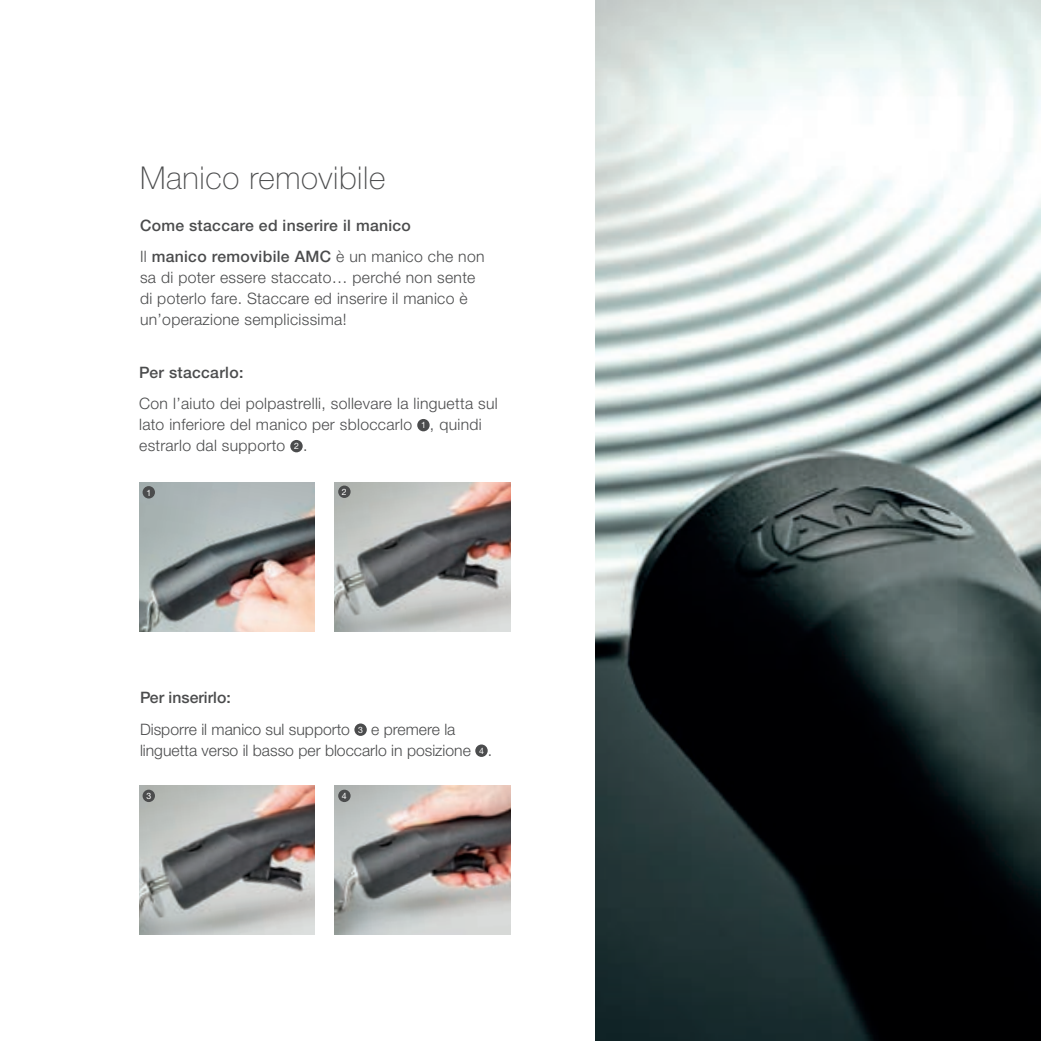
<style>
.page{position:relative;width:1041px;height:1041px;background:#fff}
.page>*{position:absolute;margin:0;border:0;box-sizing:border-box;transform-origin:0 0}
.t1{font:100 31.5px "Helvetica Neue LTW1 G";letter-spacing:.02em;color:#4b4c4d}
.t2{font:300 15.75px/21px "Helvetica Neue LTW1 G";letter-spacing:.02em;color:#4b4c4d}
.t3{font:300 15.75px/31.5px "Helvetica Neue LTW1 G";color:#4b4c4d}
.t4{font:500 15.75px/31.5px "Helvetica Neue LTW1 G";letter-spacing:.02em;color:#4b4c4d}
.t5{font:8.75px "Helvetica Neue LTW1 G";color:#fff}
.s1{font-weight:300}
.s2{font-weight:400;font-size:8.75px;color:#fff}
.s3{font-weight:500}
</style>
<div class="page">
<img style="left:596px;top:0;width:445px;height:1041px">
<img style="left:139px;top:483px;width:176px;height:149px">
<img style="left:335px;top:483px;width:175px;height:149px">
<img style="left:139px;top:785px;width:176px;height:149px">
<img style="left:335px;top:785px;width:175px;height:149px">
<div style="left:143px;top:486px;width:12px;height:12px;background:#4b4c4d;border-radius:50%"></div>
<div style="left:338px;top:485px;width:13px;height:13px;background:#4b4c4d;border-radius:50%"></div>
<div style="left:143px;top:790px;width:12px;height:12px;background:#4b4c4d;border-radius:50%"></div>
<div style="left:338px;top:790px;width:13px;height:12px;background:#4b4c4d;border-radius:50%"></div>
<div style="left:354px;top:723px;width:13px;height:13px;background:#4b4c4d;border-radius:50%"></div>
<div style="left:475px;top:744px;width:13px;height:13px;background:#4b4c4d;border-radius:50%"></div>
<div style="left:417px;top:419px;width:13px;height:12px;background:#4b4c4d;border-radius:50%"></div>
<div style="left:290px;top:440px;width:13px;height:12px;background:#4b4c4d;border-radius:50%"></div>
<h1 class="t1" style="left:140px;top:159px;width:247px">Manico removibile</h1>
<p class="t4" style="left:140px;top:209px;width:346px">Come staccare ed inserire il manico<br><span class="s1">Il</span> manico removibile AMC <span class="s1">è un manico che non</span></p>
<p class="t2" style="left:140px;top:267px;width:337px">sa di poter essere staccato… perché non sente di poterlo fare. Staccare ed inserire il manico è un’operazione semplicissima!</p>
<p class="t4" style="left:139px;top:356px;width:106px">Per staccarlo:</p>
<p class="t2" style="left:139px;top:393px;width:360px">Con l’aiuto dei polpastrelli, sollevare la linguetta sul lato inferiore del manico per sbloccarlo <span class="s2">1</span> , quindi estrarlo dal supporto <span class="s2">2</span> .</p>
<p class="t5" style="left:146px;top:487px;width:6px">1</p>
<p class="t5" style="left:342px;top:486px;width:6px">2</p>
<p class="t3" style="left:140px;top:682px;width:317px"><span class="s3">Per inserirlo:<br></span>Disporre il manico sul supporto <span class="s2">3</span> e premere la</p>
<p class="t3" style="left:140px;top:734px;width:353px">linguetta verso il basso per bloccarlo in posizione <span class="s2">4</span> .</p>
<p class="t5" style="left:146px;top:790px;width:6px">3</p>
<p class="t5" style="left:342px;top:790px;width:6px">4</p>
</div>
